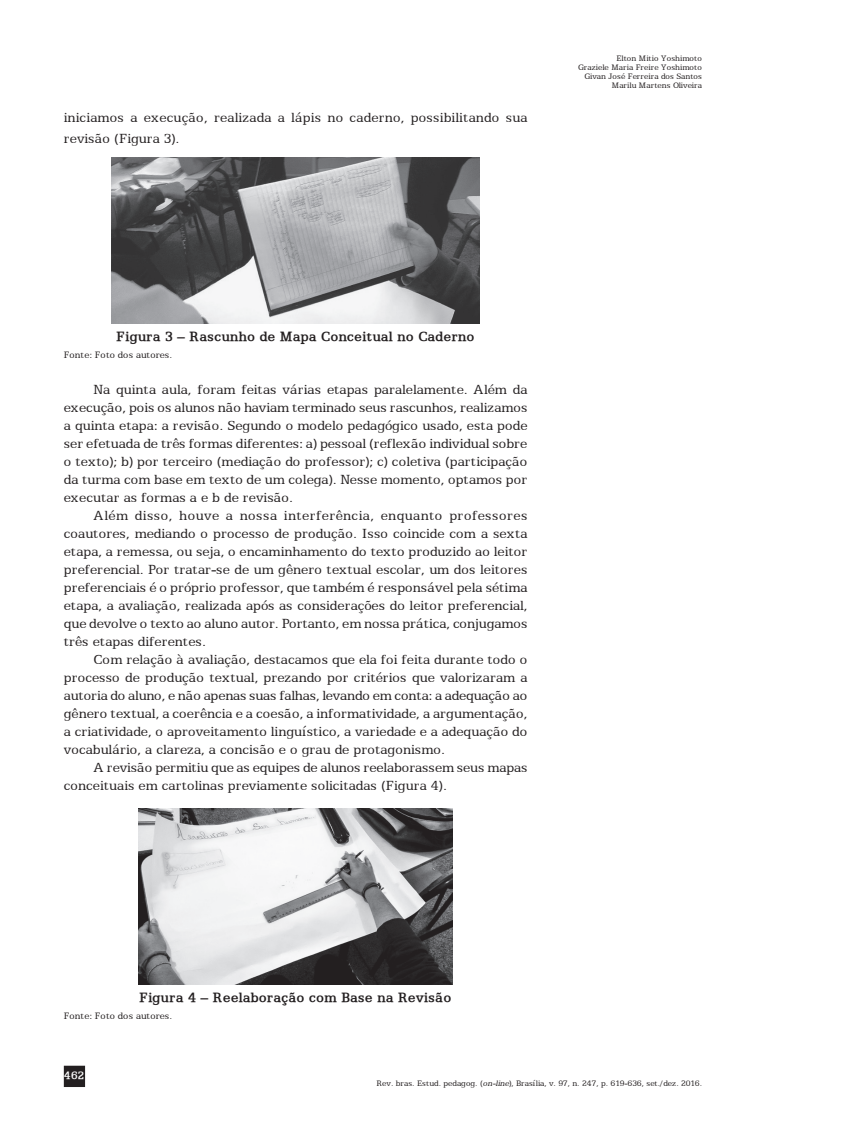
<style>
.page{position:relative;width:851px;height:1127px;background:#fff}
.page>*{position:absolute;margin:0;border:0;box-sizing:border-box;transform-origin:0 0}
.t1{font:15px/18px "Eggo Normal";color:#231f20;text-align:justify}
.t2{font:700 15px "Eggo";color:#231f20}
.t3{font:700 12px "Eggo";color:#fff}
.t4{font:10.5px "Eggo Normal";color:#231f20}
.t5{font:9px/9px "Eggo Normal";color:#231f20;text-align:right}
.s1{font-style:italic}
</style>
<div class="page">
<div style="left:65px;top:1066px;width:19px;height:20px;background:#231f20"></div>
<div style="left:64px;top:1066px;width:21px;height:21px;border:2px solid #231f20"></div>
<img style="left:112px;top:157px;width:367px;height:166px">
<img style="left:139px;top:808px;width:313px;height:176px">
<p class="t1" style="left:64px;top:105px;width:465px;line-height:21px">iniciamos a execução, realizada a lápis no caderno, possibilitando sua revisão (Figura 3).</p>
<p class="t5" style="left:578px;top:53px;width:126px">Elton Mitio Yoshimoto<br>Graziele Maria Freire Yoshimoto<br>Givan José Ferreira dos Santos<br>Marilu Martens Oliveira</p>
<p class="t2" style="left:117px;top:325px;width:359px">Figura 3 – Rascunho de Mapa Conceitual no Caderno</p>
<p class="t4" style="left:64px;top:347px;width:110px">Fonte: Foto dos autores.</p>
<p class="t1" style="left:64px;top:379px;width:465px;text-indent:30px">Na quinta aula, foram feitas várias etapas paralelamente. Além da execução, pois os alunos não haviam terminado seus rascunhos, realizamos a quinta etapa: a revisão. Segundo o modelo pedagógico usado, esta pode ser efetuada de três formas diferentes: a) pessoal (reflexão individual sobre o texto); b) por terceiro (mediação do professor); c) coletiva (participação da turma com base em texto de um colega). Nesse momento, optamos por executar as formas a e b de revisão.</p>
<p class="t1" style="left:64px;top:505px;width:465px;text-indent:30px">Além disso, houve a nossa interferência, enquanto professores coautores, mediando o processo de produção. Isso coincide com a sexta etapa, a remessa, ou seja, o encaminhamento do texto produzido ao leitor preferencial. Por tratar-se de um gênero textual escolar, um dos leitores preferenciais é o próprio professor, que também é responsável pela sétima etapa, a avaliação, realizada após as considerações do leitor preferencial, que devolve o texto ao aluno autor. Portanto, em nossa prática, conjugamos três etapas diferentes.</p>
<p class="t1" style="left:64px;top:649px;width:465px;text-indent:30px">Com relação à avaliação, destacamos que ela foi feita durante todo o processo de produção textual, prezando por critérios que valorizaram a autoria do aluno, e não apenas suas falhas, levando em conta: a adequação ao gênero textual, a coerência e a coesão, a informatividade, a argumentação, a criatividade, o aproveitamento linguístico, a variedade e a adequação do vocabulário, a clareza, a concisão e o grau de protagonismo.</p>
<p class="t1" style="left:64px;top:757px;width:465px;text-indent:30px">A revisão permitiu que as equipes de alunos reelaborassem seus mapas conceituais em cartolinas previamente solicitadas (Figura 4).</p>
<p class="t2" style="left:139px;top:986px;width:314px">Figura 4 – Reelaboração com Base na Revisão</p>
<p class="t4" style="left:64px;top:1008px;width:110px">Fonte: Foto dos autores.</p>
<p class="t3" style="left:64px;top:1066px;width:22px">462</p>
<p class="t5" style="left:376px;top:1077px;width:327px">Rev. bras. Estud. pedagog. (<span class="s1">on-line</span>), Brasília, v. 97, n. 247, p. 619-636, set./dez. 2016.</p>
</div>
